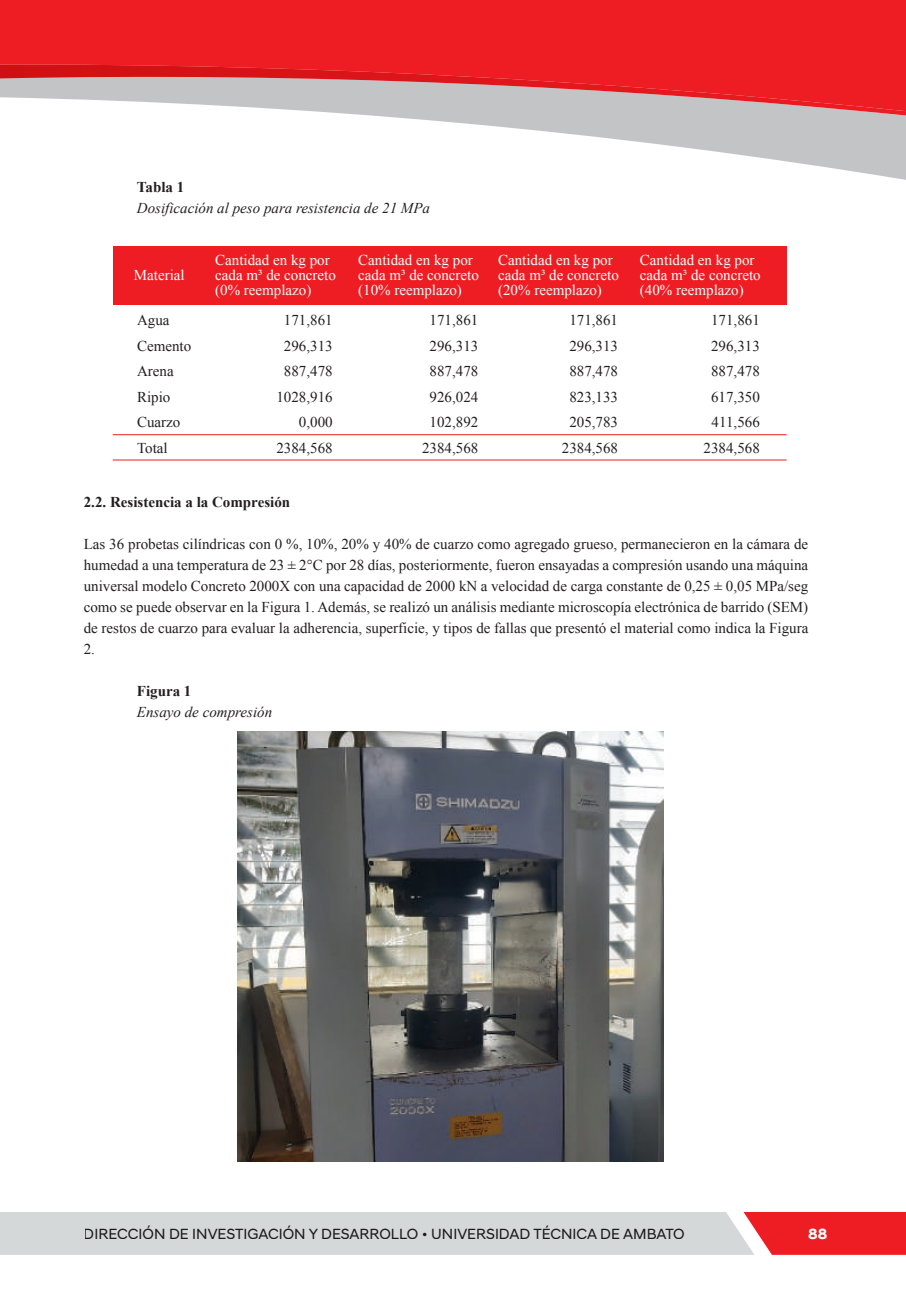
<style>
.page{position:relative;width:906px;height:1289px;background:#fff}
.page>*{position:absolute;margin:0;border:0;box-sizing:border-box;transform-origin:0 0}
.t1{font:15px/25.5px "Times New Roman";color:#231f20;text-align:center}
.t2{font:15px/15px "Times New Roman";color:#fff}
.t3{font:15px "Hyundai Sans Head";color:#231f20}
.t4{font:italic 15px "Times New Roman";color:#231f20}
.t5{font:700 15px "Times New Roman";color:#231f20}
.t6{font:700 15px "Hyundai Sans Head";color:#fff}
</style>
<div class="page">
<img style="left:238px;top:731px;width:425px;height:429px">
<svg style="left:0;top:1211px;width:906px;height:43px;background:#dabbbc"></svg>
<svg style="left:367px;top:115px;width:539px;height:65px"></svg>
<div style="left:0;top:0;width:906px;height:64px;background:#ee1d23"></div>
<svg style="left:0;top:64px;width:906px;height:51px;background:#d87a7d"></svg>
<div style="left:113px;top:247px;width:673px;height:58px;background:#ee1d23"></div>
<hr style="left:113px;top:434px;width:673px;height:1px;background:#ee1d23">
<hr style="left:113px;top:460px;width:673px;height:1px;background:#ee1d23">
<p class="t5" style="left:137px;top:177px;width:49px">Tabla 1</p>
<p class="t4" style="left:137px;top:198px;width:295px">Dosificación al peso para resistencia de 21 MPa</p>
<p class="t2" style="left:215px;top:252px;width:122px">Cantidad en kg por cada m³ de concreto (0% reemplazo)</p>
<p class="t2" style="left:358px;top:252px;width:122px">Cantidad en kg por cada m³ de concreto (10% reemplazo)</p>
<p class="t2" style="left:498px;top:252px;width:122px">Cantidad en kg por cada m³ de concreto (20% reemplazo)</p>
<p class="t2" style="left:640px;top:252px;width:122px">Cantidad en kg por cada m³ de concreto (40% reemplazo)</p>
<p class="t2" style="left:134px;top:267px;width:52px">Material</p>
<p class="t1" style="left:137px;top:307px;width:56px;text-align:left">Agua<br>Cemento<br>Arena<br>Ripio<br>Cuarzo<br>Total</p>
<p class="t1" style="left:276px;top:307px;width:58px;text-align:right">171,861<br>296,313<br>887,478<br>1028,916<br>0,000<br>2384,568</p>
<p class="t1" style="left:422px;top:307px;width:58px">171,861<br>296,313<br>887,478<br>926,024<br>102,892<br>2384,568</p>
<p class="t1" style="left:562px;top:307px;width:58px">171,861<br>296,313<br>887,478<br>823,133<br>205,783<br>2384,568</p>
<p class="t1" style="left:703px;top:307px;width:58px">171,861<br>296,313<br>887,478<br>617,350<br>411,566<br>2384,568</p>
<p class="t5" style="left:84px;top:492px;width:208px">2.2. Resistencia a la Compresión</p>
<p class="t1" style="left:84px;top:533px;width:726px;line-height:21px;text-align:justify">Las 36 probetas cilíndricas con 0 %, 10%, 20% y 40% de cuarzo como agregado grueso, permanecieron en la cámara de humedad a una temperatura de 23 ± 2°C por 28 días, posteriormente, fueron ensayadas a compresión usando una máquina universal modelo Concreto 2000X con una capacidad de 2000 kN a velocidad de carga constante de 0,25 ± 0,05 MPa/seg como se puede observar en la Figura 1. Además, se realizó un análisis mediante microscopía electrónica de barrido (SEM) de restos de cuarzo para evaluar la adherencia, superficie, y tipos de fallas que presentó el material como indica la Figura 2.</p>
<p class="t5" style="left:137px;top:681px;width:56px">Figura 1</p>
<p class="t4" style="left:137px;top:702px;width:137px">Ensayo de compresión</p>
<p class="t3" style="left:84px;top:1224px;width:602px">DIRECCIÓN DE INVESTIGACIÓN Y DESARROLLO • UNIVERSIDAD TÉCNICA DE AMBATO</p>
<p class="t6" style="left:808px;top:1224px;width:21px">88</p>
</div>
